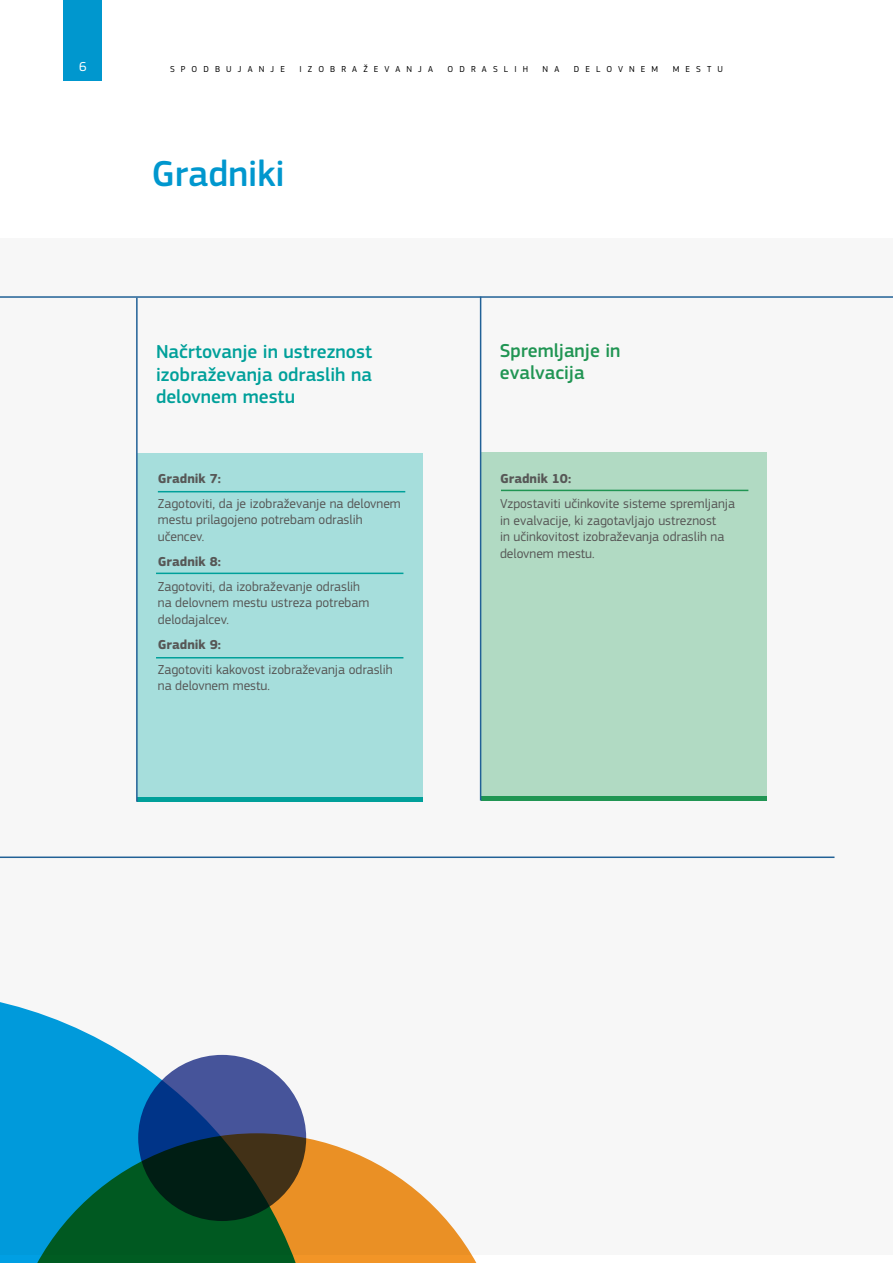
<style>
.page{position:relative;width:893px;height:1263px;background:#fff}
.page>*{position:absolute;margin:0;border:0;box-sizing:border-box;transform-origin:0 0}
.H1_-_Blue{font:500 37.5px "EC Square Sans Pro";color:#0097ce}
.t1{font:500 19.5px/22.5px "EC Square Sans Pro";color:#00a09a;text-align:justify}
.t2{font:500 19.5px/22.5px "EC Square Sans Pro";color:#209553}
.t3{font:13.5px/16.5px "EC Square Sans Pro";color:#575756}
.t4{font:700 13.5px "EC Square Sans Pro";color:#575756}
.t5{font:13.5px "EC Square Sans Pro";color:#fff}
.t6{font:9px "EC Square Sans Pro";letter-spacing:.68em;color:#000}
</style>
<div class="page">
<div style="left:0;top:238px;width:893px;height:1016px;background:#f7f7f7"></div>
<hr style="left:0;top:296px;width:893px;height:2px;background:#216196">
<div style="left:137px;top:453px;width:285px;height:344px;background:#a6dedc"></div>
<div style="left:137px;top:797px;width:286px;height:5px;background:#00a09a"></div>
<div style="left:481px;top:452px;width:285px;height:349px;background:#b1dac3"></div>
<div style="left:481px;top:796px;width:286px;height:5px;background:#209553"></div>
<hr style="left:0;top:856px;width:834px;height:2px;background:#216196">
<hr style="left:158px;top:491px;width:247px;height:1px;background:#00a09a">
<hr style="left:501px;top:490px;width:247px;height:1px;background:#209553">
<hr style="left:156px;top:573px;width:247px;height:1px;background:#00a09a">
<hr style="left:156px;top:657px;width:247px;height:1px;background:#00a09a">
<hr style="left:136px;top:298px;width:2px;height:504px;background:#216197">
<hr style="left:480px;top:297px;width:1px;height:504px;background:#216197">
<svg style="left:0;top:1002px;width:306px;height:261px;fill:#009adb"></svg>
<svg style="left:6px;top:1133px;width:471px;height:130px"></svg>
<svg style="left:138px;top:1055px;width:168px;height:166px;background:#233857"></svg>
<div style="left:64px;top:0;width:38px;height:81px;background:#0097ce"></div>
<p class="t5" style="left:79px;top:59px;width:9px">6</p>
<p class="t6" style="left:170px;top:64px;width:117px">SPODBUJANJE</p>
<p class="t6" style="left:300px;top:64px;width:135px">IZOBRAŽEVANJA</p>
<p class="t6" style="left:448px;top:64px;width:82px">ODRASLIH</p>
<p class="t6" style="left:543px;top:64px;width:18px">N A</p>
<p class="t6" style="left:574px;top:64px;width:86px">DELOVNEM</p>
<p class="t6" style="left:673px;top:64px;width:52px">MESTU</p>
<p class="H1_-_Blue" style="left:151px;top:152px;width:135px">Gradniki</p>
<p class="t1" style="left:156px;top:341px;width:218px">Načrtovanje in ustreznost izobraževanja odraslih na delovnem mestu</p>
<p class="t2" style="left:500px;top:339px;width:122px">Spremljanje in evalvacija</p>
<p class="t4" style="left:158px;top:470px;width:65px">Gradnik 7:</p>
<p class="t3" style="left:158px;top:495px;width:244px">Zagotoviti, da je izobraževanje na delovnem mestu prilagojeno potrebam odraslih učencev.</p>
<p class="t4" style="left:158px;top:553px;width:65px">Gradnik 8:</p>
<p class="t3" style="left:158px;top:578px;width:213px">Zagotoviti, da izobraževanje odraslih na delovnem mestu ustreza potrebam delodajalcev.</p>
<p class="t4" style="left:158px;top:636px;width:65px">Gradnik 9:</p>
<p class="t3" style="left:158px;top:661px;width:236px">Zagotoviti kakovost izobraževanja odraslih na delovnem mestu.</p>
<p class="t4" style="left:500px;top:471px;width:73px">Gradnik 10:</p>
<p class="t3" style="left:500px;top:496px;width:236px">Vzpostaviti učinkovite sisteme spremljanja in evalvacije, ki zagotavljajo ustreznost<br>in učinkovitost izobraževanja odraslih na delovnem mestu.</p>
</div>
